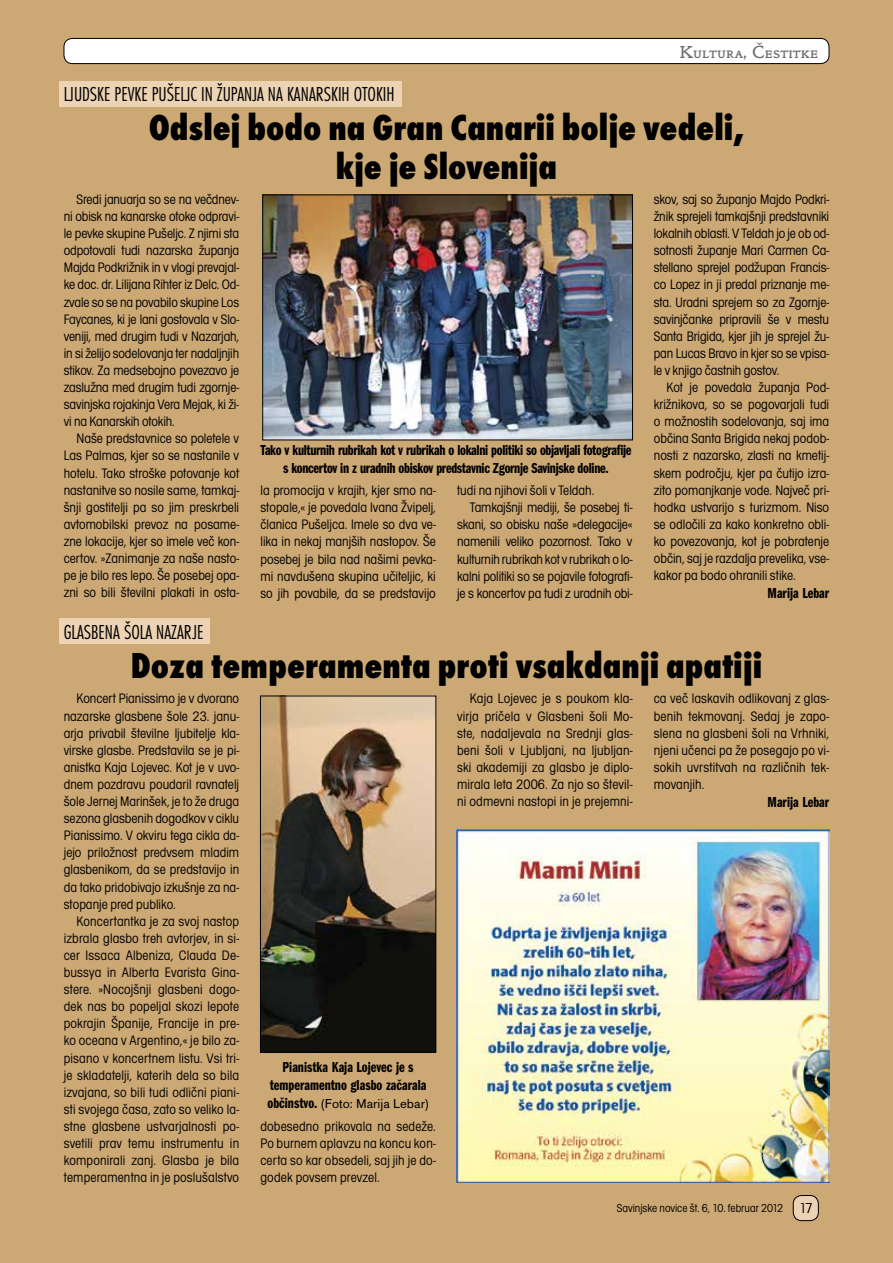
<style>
.page{position:relative;width:893px;height:1263px;background:#cca875}
.page>*{position:absolute;margin:0;border:0;box-sizing:border-box;transform-origin:0 0}
.t1{font:37.5px/39px "Futura TEE Extr Bold Cond";color:#000;text-align:center}
.t2{font:21px "Futura TEE Ligh Cond";color:#000}
.t3{font:18px "Golden Typ SC Itc TEE Orig";color:#6d6e71}
.t4{font:15px/18px "Franklin Got Itc TEE Demi Comp";letter-spacing:-.02em;color:#000;text-align:center}
.t5{font:15px/18px "Franklin Got Itc TEE Demi Comp";color:#000;text-align:center}
.t6{font:condensed 14.25px/17.1px "Avant Gar Got Itc TEE";color:#000;text-align:justify}
.t7{font:13.5px "Accius TEE";color:#000}
.t8{font:condensed 12px "Avant Gar Got Itc TEE";color:#000}
.s1{font-family:"Franklin Got Itc TEE Demi Comp";font-size:15px}
.s2{font-size:15px}
</style>
<div class="page">
<div style="left:793px;top:1195px;width:25px;height:25px;background:#ecd1b5;border-radius:9px"></div>
<div style="left:793px;top:1195px;width:26px;height:26px;border:1px solid #000;border-radius:9px"></div>
<div style="left:64px;top:38px;width:765px;height:26px;background:#fff;border-radius:9px"></div>
<div style="left:64px;top:38px;width:765px;height:26px;border:1px solid #000;border-radius:9px"></div>
<div style="left:60px;top:618px;width:150px;height:25px;background:#ecd3b3"></div>
<div style="left:60px;top:81px;width:342px;height:25px;background:#ecd3b3"></div>
<img style="left:456px;top:830px;width:373px;height:352px">
<img style="left:265px;top:197px;width:366px;height:241px">
<div style="left:263px;top:195px;width:370px;height:245px;border:1px solid #000"></div>
<img style="left:262px;top:698px;width:172px;height:352px">
<div style="left:260px;top:696px;width:176px;height:356px;border:1px solid #000"></div>
<p class="t3" style="left:679px;top:42px;width:141px">Kultura, Čestitke</p>
<h2 class="t2" style="left:64px;top:82px;width:332px">LJUDSKE PEVKE PUŠELJC IN ŽUPANJA NA KANARSKIH OTOKIH</h2>
<h1 class="t1" style="left:149px;top:108px;width:597px">Odslej bodo na Gran Canarii bolje vedeli, kje je Slovenija</h1>
<p class="t6" style="left:64px;top:191px;width:177px;text-indent:13px">Sredi januarja so se na večdnev&shy;ni obisk na kanarske otoke odpravi&shy;le pevke skupine Pušeljc. Z njimi sta odpotovali tudi nazarska županja Majda Podkrižnik in v vlogi prevajal&shy;ke doc. dr. Lilijana Rihter iz Delc. Od&shy;zvale so se na povabilo skupine Los Faycanes, ki je lani gostovala v Slo&shy;veniji, med drugim tudi v Nazarjah, in si želijo sodelovanja ter nadaljnjih stikov. Za medsebojno povezavo je zaslužna med drugim tudi zgornje&shy;savinjska rojakinja Vera Mejak, ki ži&shy;vi na Kanarskih otokih.</p>
<p class="t6" style="left:64px;top:430px;width:177px;text-indent:13px">Naše predstavnice so poletele v Las Palmas, kjer so se nastanile v hotelu. Tako stroške potovanje kot nastanitve so nosile same, tamkaj&shy;šnji gostitelji pa so jim preskrbeli avtomobilski prevoz na posame&shy;zne lokacije, kjer so imele več kon&shy;certov. »Zanimanje za naše nasto&shy;pe je bilo res lepo. Še posebej opa&shy;zni so bili številni plakati in osta-</p>
<p class="t4" style="left:260px;top:441px;width:373px">Tako v kulturnih rubrikah kot v rubrikah o lokalni politiki so objavljali fotografije s koncertov in z uradnih obiskov predstavnic Zgornje Savinjske doline.</p>
<p class="t6" style="left:260px;top:482px;width:177px">la promocija v krajih, kjer smo na&shy;stopale,« je povedala Ivana Žvipelj, članica Pušeljca. Imele so dva ve&shy;lika in nekaj manjših nastopov. Še posebej je bila nad našimi pevka&shy;mi navdušena skupina učiteljic, ki so jih povabile, da se predstavijo</p>
<p class="t6" style="left:457px;top:482px;width:139px">tudi na njihovi šoli v Teldah.</p>
<p class="t6" style="left:470px;top:499px;width:164px">Tamkajšnji mediji, še posebej ti-</p>
<p class="t6" style="left:457px;top:516px;width:177px">skani, so obisku naše »delegacije«</p>
<p class="t6" style="left:457px;top:533px;width:177px">namenili veliko pozornost. Tako v</p>
<p class="t6" style="left:457px;top:550px;width:177px">kulturnih rubrikah kot v rubrikah o lo-</p>
<p class="t6" style="left:457px;top:567px;width:177px">kalni politiki so se pojavile fotografi-</p>
<p class="t6" style="left:457px;top:585px;width:177px">je s koncertov pa tudi z uradnih obi-</p>
<p class="t6" style="left:654px;top:191px;width:177px">skov, saj so županjo Majdo Podkri&shy;žnik sprejeli tamkajšnji predstavniki lokalnih oblasti. V Teldah jo je ob od&shy;sotnosti županje Mari Carmen Ca&shy;stellano sprejel podžupan Francis&shy;co Lopez in ji predal priznanje me&shy;sta. Uradni sprejem so za Zgornje&shy;savinjčanke pripravili še v mestu Santa Brigida, kjer jih je sprejel žu&shy;pan Lucas Bravo in kjer so se vpisa&shy;le v knjigo častnih gostov.</p>
<p class="t6" style="left:654px;top:379px;width:177px;text-indent:13px">Kot je povedala županja Pod&shy;križnikova, so se pogovarjali tudi o možnostih sodelovanja, saj ima občina Santa Brigida nekaj podob&shy;nosti z nazarsko, zlasti na kmetij&shy;skem področju, kjer pa čutijo izra&shy;zito pomanjkanje vode. Največ pri&shy;hodka ustvarijo s turizmom. Niso se odločili za kako konkretno obli&shy;ko povezovanja, kot je pobratenje občin, saj je razdalja prevelika, vse&shy;kakor pa bodo ohranili stike.</p>
<p class="t5" style="left:767px;top:584px;width:63px">Marija Lebar</p>
<h2 class="t2" style="left:64px;top:620px;width:141px">GLASBENA ŠOLA NAZARJE</h2>
<h1 class="t1" style="left:131px;top:646px;width:633px">Doza temperamenta proti vsakdanji apatiji</h1>
<p class="t6" style="left:64px;top:690px;width:177px;text-indent:13px">Koncert Pianissimo je v dvorano nazarske glasbene šole 23. janu&shy;arja privabil številne ljubitelje kla&shy;virske glasbe. Predstavila se je pi&shy;anistka Kaja Lojevec. Kot je v uvo&shy;dnem pozdravu poudaril ravnatelj šole Jernej Marinšek, je to že druga sezona glasbenih dogodkov v ciklu Pianissimo. V okviru tega cikla da&shy;jejo priložnost predvsem mladim glasbenikom, da se predstavijo in da tako pridobivajo izkušnje za na&shy;stopanje pred publiko.</p>
<p class="t6" style="left:64px;top:913px;width:177px;text-indent:13px">Koncertantka je za svoj nastop izbrala glasbo treh avtorjev, in si&shy;cer Issaca Albeniza, Clauda De&shy;bussya in Alberta Evarista Gina&shy;stere. »Nocojšnji glasbeni dogo&shy;dek nas bo popeljal skozi lepote pokrajin Španije, Francije in pre&shy;ko oceana v Argentino,« je bilo za&shy;pisano v koncertnem listu. Vsi tri&shy;je skladatelji, katerih dela so bila izvajana, so bili tudi odlični piani&shy;sti svojega časa, zato so veliko la&shy;stne glasbene ustvarjalnosti po&shy;svetili prav temu instrumentu in komponirali zanj. Glasba je bila temperamentna in je poslušalstvo</p>
<p class="t6" style="left:457px;top:690px;width:177px;text-indent:13px">Kaja Lojevec je s poukom kla&shy;virja pričela v Glasbeni šoli Mo&shy;ste, nadaljevala na Srednji glas&shy;beni šoli v Ljubljani, na ljubljan&shy;ski akademiji za glasbo je diplo&shy;mirala leta 2006. Za njo so števil&shy;ni odmevni nastopi in je prejemni-</p>
<p class="t6" style="left:654px;top:690px;width:177px">ca več laskavih odlikovanj z glas&shy;benih tekmovanj. Sedaj je zapo&shy;slena na glasbeni šoli na Vrhniki, njeni učenci pa že posegajo po vi&shy;sokih uvrstitvah na različnih tek&shy;movanjih.</p>
<p class="t5" style="left:767px;top:793px;width:63px">Marija Lebar</p>
<p class="t5" style="left:270px;top:1058px;width:158px">Pianistka Kaja Lojevec je s temperamentno glasbo začarala</p>
<p class="t7" style="left:268px;top:1096px;width:163px"><span class="s1">občinstvo.</span> (Foto: Marija Lebar)</p>
<p class="t6" style="left:260px;top:1117px;width:177px">dobesedno prikovala na sedeže.<br>Po burnem aplavzu na koncu kon&shy;certa so kar obsedeli, saj jih je do&shy;godek povsem prevzel.</p>
<p class="t8" style="left:620px;top:1201px;width:194px">Savinjske novice št. 2, 14. januar 2011 <span class="s2">17</span></p>
<p class="t8" style="left:617px;top:1201px;width:129px">Savinjske novice št. 6, 10. febr</p>
<p class="t8" style="left:777px;top:1201px;width:7px">2</p>
</div>
